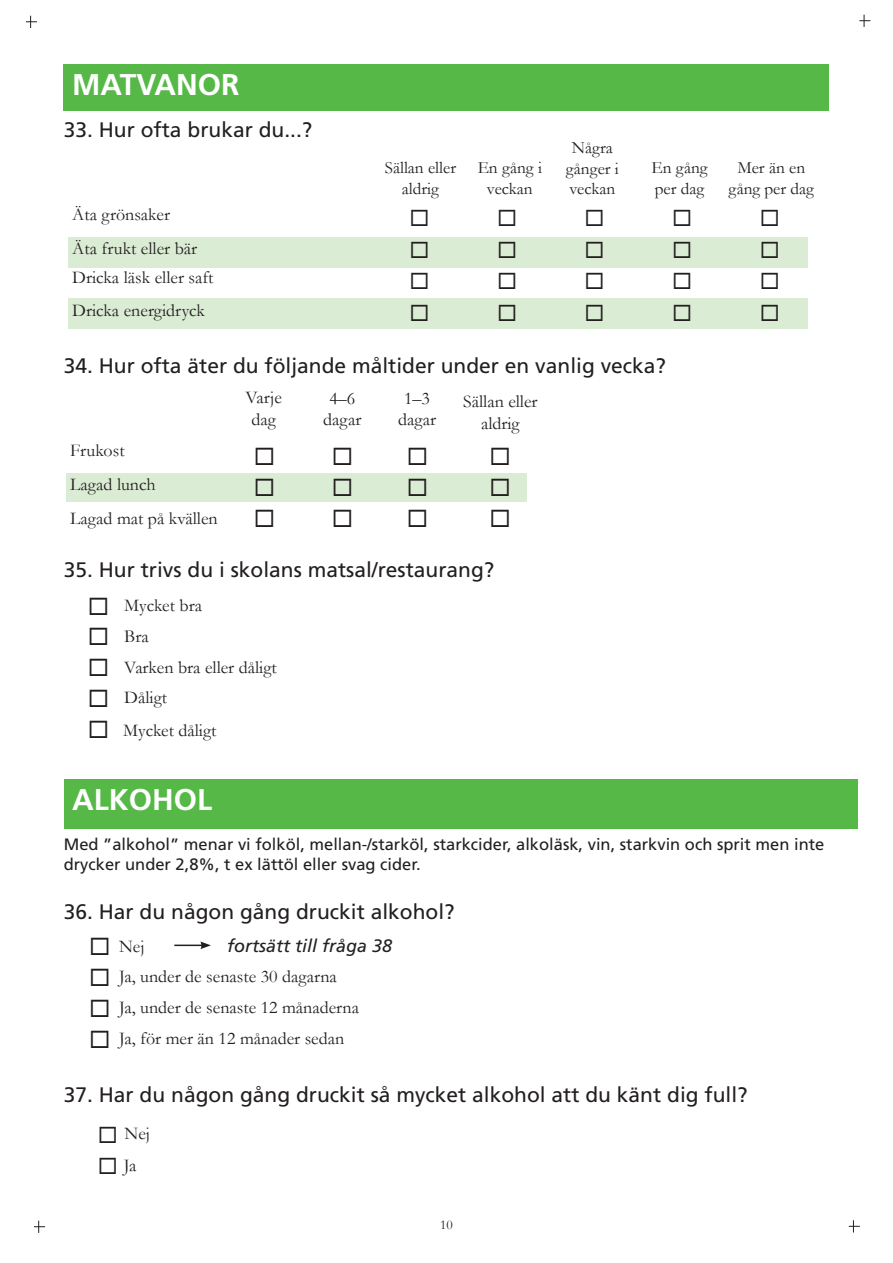
<style>
.page{position:relative;width:893px;height:1263px;background:#fff}
.page>*{position:absolute;margin:0;border:0;box-sizing:border-box;transform-origin:0 0}
.Kapitel{font:700 30px "Frutiger LT Std";color:#fff}
.Fråga{font:21px "Frutiger LT Std";color:#231f20}
.Svarsalternativ{font:18px/21.6px "Garamond";color:#231f20;text-align:center}
.bröd{font:18px "Garamond";color:#231f20}
.Svarsalternativ-2{font:italic 18px "Frutiger LT Std";color:#231f20}
.t1{font:17.25px/20.7px "Garamond";color:#231f20;text-align:center}
.t2{font:16.5px/19.5px "Frutiger LT Std";color:#231f20}
.t3{font:13.5px "Garamond";color:#231f20}
</style>
<div class="page">
<svg style="left:26px;top:16px;width:11px;height:12px"></svg>
<svg style="left:859px;top:15px;width:11px;height:12px"></svg>
<svg style="left:849px;top:1220px;width:11px;height:12px"></svg>
<svg style="left:34px;top:1221px;width:11px;height:12px"></svg>
<div style="left:64px;top:64px;width:765px;height:47px;background:#56b947"></div>
<div style="left:66px;top:473px;width:461px;height:29px;background:#dbecd4"></div>
<div style="left:68px;top:237px;width:740px;height:30px;background:#dbecd4"></div>
<div style="left:68px;top:299px;width:740px;height:30px;background:#dbecd4"></div>
<div style="left:64px;top:779px;width:794px;height:50px;background:#56b947"></div>
<hr style="left:174px;top:944px;width:29px;height:2px;background:#231f20">
<svg style="left:200px;top:941px;width:11px;height:8px"></svg>
<p class="Kapitel" style="left:72px;top:67px;width:169px">MATVANOR</p>
<p class="Fråga" style="left:64px;top:117px;width:250px">33. Hur ofta brukar du...?</p>
<p class="bröd" style="left:72px;top:203px;width:99px">Äta grönsaker</p>
<p class="bröd" style="left:72px;top:236px;width:126px">Äta frukt eller bär</p>
<p class="Svarsalternativ" style="left:72px;top:266px;width:143px">Dricka läsk eller saft</p>
<p class="Svarsalternativ" style="left:72px;top:299px;width:134px">Dricka energidryck</p>
<p class="t1" style="left:385px;top:157px;width:73px">Sällan eller aldrig</p>
<p class="t1" style="left:478px;top:157px;width:66px">En gång i veckan</p>
<p class="t1" style="left:566px;top:137px;width:55px">Några gånger i veckan</p>
<p class="t1" style="left:651px;top:157px;width:58px;text-align:left">En gång per dag</p>
<p class="t1" style="left:737px;top:157px;width:69px">Mer än en</p>
<p class="t1" style="left:729px;top:177px;width:87px">gång per dag</p>
<p class="Fråga" style="left:64px;top:353px;width:604px">34. Hur ofta äter du följande måltider under en vanlig vecka?</p>
<p class="Svarsalternativ" style="left:70px;top:439px;width:56px">Frukost</p>
<p class="Svarsalternativ" style="left:70px;top:474px;width:87px">Lagad lunch</p>
<p class="Svarsalternativ" style="left:70px;top:507px;width:149px">Lagad mat på kvällen</p>
<p class="Svarsalternativ" style="left:245px;top:386px;width:38px">Varje</p>
<p class="Svarsalternativ" style="left:251px;top:408px;width:26px">dag</p>
<p class="Svarsalternativ" style="left:323px;top:387px;width:40px">4–6 dagar</p>
<p class="Svarsalternativ" style="left:398px;top:387px;width:40px">1–3 dagar</p>
<p class="Svarsalternativ" style="left:463px;top:390px;width:76px">Sällan eller aldrig</p>
<p class="Fråga" style="left:64px;top:557px;width:432px">35. Hur trivs du i skolans matsal/restaurang?</p>
<p class="Svarsalternativ" style="left:124px;top:594px;width:79px">Mycket bra</p>
<p class="Svarsalternativ" style="left:124px;top:625px;width:26px">Bra</p>
<p class="Svarsalternativ" style="left:124px;top:656px;width:154px">Varken bra eller dåligt</p>
<p class="Svarsalternativ" style="left:124px;top:686px;width:44px">Dåligt</p>
<p class="Svarsalternativ" style="left:123px;top:719px;width:95px">Mycket dåligt</p>
<p class="Kapitel" style="left:72px;top:782px;width:142px">ALKOHOL</p>
<p class="t2" style="left:64px;top:835px;width:762px">Med ”alkohol” menar vi folköl, mellan-/starköl, starkcider, alkoläsk, vin, starkvin och sprit men inte drycker under 2,8%, t ex lättöl eller svag cider.</p>
<p class="Fråga" style="left:64px;top:899px;width:392px">36. Har du någon gång druckit alkohol?</p>
<p class="Svarsalternativ" style="left:119px;top:935px;width:27px">Nej</p>
<p class="Svarsalternativ-2" style="left:227px;top:935px;width:167px">fortsätt till fråga 38</p>
<p class="Svarsalternativ" style="left:119px;top:965px;width:219px">Ja, under de senaste 30 dagarna</p>
<p class="Svarsalternativ" style="left:119px;top:996px;width:241px">Ja, under de senaste 12 månaderna</p>
<p class="Svarsalternativ" style="left:119px;top:1027px;width:227px">Ja, för mer än 12 månader sedan</p>
<p class="Fråga" style="left:64px;top:1082px;width:685px">37. Har du någon gång druckit så mycket alkohol att du känt dig full?</p>
<p class="Svarsalternativ" style="left:125px;top:1122px;width:27px">Nej</p>
<p class="Svarsalternativ" style="left:124px;top:1154px;width:14px">Ja</p>
<p class="t3" style="left:440px;top:1216px;width:14px">10</p>
</div>
